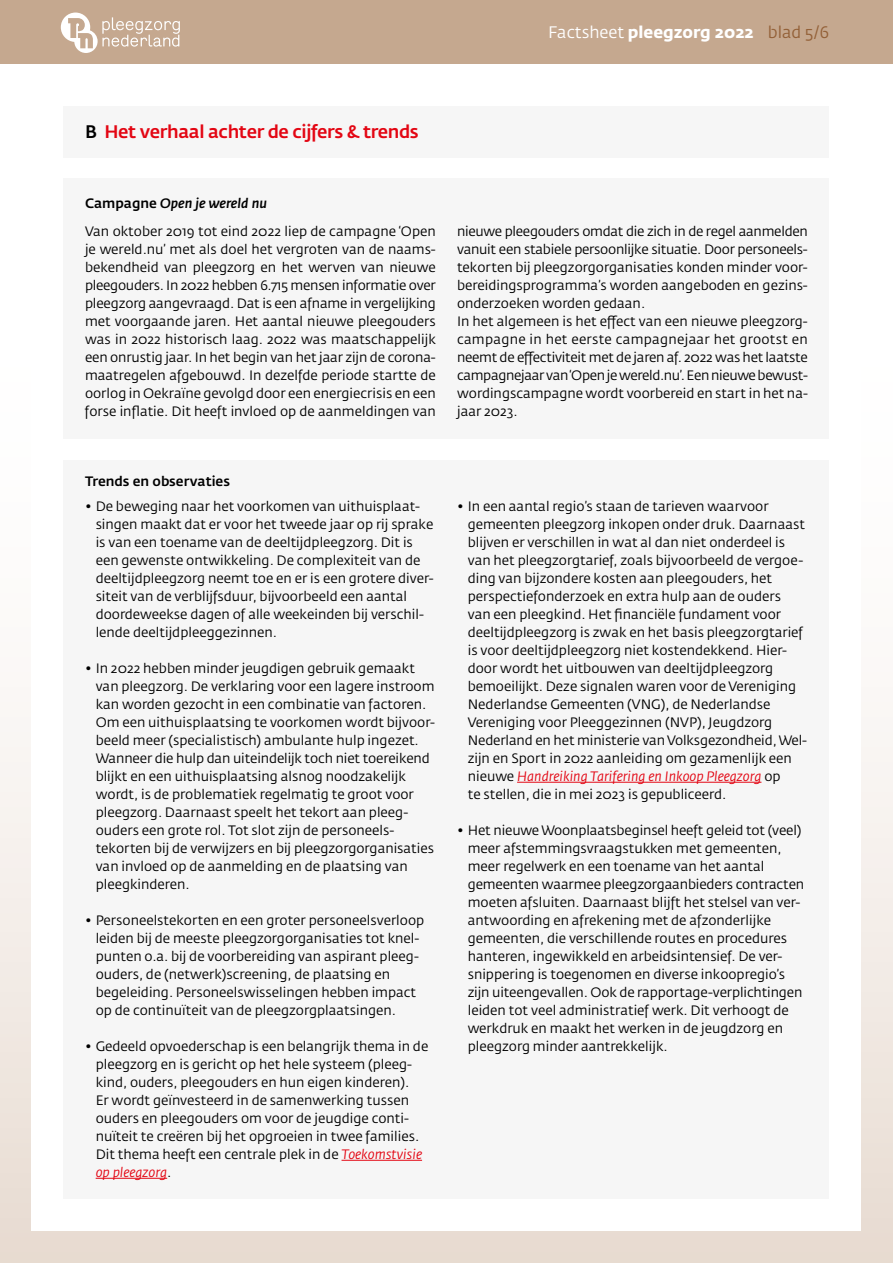
<style>
.page{position:relative;width:893px;height:1263px;background:#fff}
.page>*{position:absolute;margin:0;border:0;box-sizing:border-box;transform-origin:0 0}
.t1{font:500 18px "Fedra Sans Std";letter-spacing:-.02em;color:#e30613}
.t2{font:700 16.5px "Fedra Sans Std";color:#fff}
.t3{font:13.5px/18px "Fedra Sans Std";color:#000}
.t4{font:italic 500 13.5px "Fedra Sans Std";color:#000}
.t5{font:500 13.5px "Fedra Sans Std";color:#000}
.s1{color:#000}
.s2{font-style:normal}
.s3{font-weight:400}
.s4{font-weight:400;color:#936037}
.s5{font-style:italic;color:#e30613}
</style>
<div class="page">
<div style="left:0;top:302px;width:893px;height:961px;background:linear-gradient(to bottom,#fff,#eadfd7)"></div>
<div style="left:31px;top:70px;width:829px;height:1161px;background:#fff"></div>
<div style="left:0;top:0;width:893px;height:64px;background:#c5a88f"></div>
<svg style="left:61px;top:13px;width:119px;height:40px"></svg>
<div style="left:64px;top:460px;width:765px;height:739px;background:#f6f6f6"></div>
<hr style="left:342px;top:1160px;width:80px;height:1px;background:#e30613">
<hr style="left:96px;top:1178px;width:71px;height:1px;background:#e30613">
<hr style="left:517px;top:782px;width:244px;height:1px;background:#e30613">
<div style="left:64px;top:179px;width:765px;height:260px;background:#f6f6f6"></div>
<div style="left:64px;top:106px;width:765px;height:52px;background:#f6f6f6"></div>
<h1 class="t1" style="left:85px;top:120px;width:335px"><span class="s1">B</span> Het verhaal achter de cijfers &amp; trends</h1>
<p class="t4" style="left:85px;top:195px;width:183px"><span class="s2">Campagne</span> Open je wereld nu</p>
<p class="t2" style="left:548px;top:22px;width:283px"><span class="s3">Factsheet</span> pleegzorg 2022 <span class="s4">blad 5/6</span></p>
<p class="t3" style="left:85px;top:222px;width:352px;text-align:justify">Van oktober 2019 tot eind 2022 liep de campagne ‘Open je wereld.nu’ met als doel het vergroten van de naams&shy;bekendheid van pleegzorg en het werven van nieuwe pleegouders. In 2022 hebben 6.715 mensen informatie over pleegzorg aangevraagd. Dat is een afname in vergelijking met voorgaande jaren. Het aantal nieuwe pleegouders was in 2022 historisch laag. 2022 was maatschappelijk een onrustig jaar. In het begin van het jaar zijn de corona&shy;maatregelen afgebouwd. In dezelfde periode startte de oorlog in Oekraïne gevolgd door een energiecrisis en een forse inflatie. Dit heeft invloed op de aanmeldingen van</p>
<p class="t3" style="left:457px;top:222px;width:352px">nieuwe pleegouders omdat die zich in de regel aanmelden vanuit een stabiele persoonlijke situatie. Door personeels&shy;tekorten bij pleegzorgorganisaties konden minder voor&shy;bereidingsprogramma’s worden aangeboden en gezins&shy;onderzoeken worden gedaan.<br>In het algemeen is het effect van een nieuwe pleegzorg&shy;campagne in het eerste campagnejaar het grootst en neemt de effectiviteit met de jaren af. 2022 was het laatste campagnejaarvan‘Openjewereld.nu’.Eennieuwebewust&shy;wordingscampagne wordt voorbereid en start in het na&shy;jaar 2023.</p>
<p class="t5" style="left:85px;top:473px;width:147px">Trends en observaties</p>
<p class="t3" style="left:96px;top:497px;width:340px;text-indent:-11px">• De beweging naar het voorkomen van uithuisplaat&shy;singen maakt dat er voor het tweede jaar op rij sprake is van een toename van de deeltijdpleegzorg. Dit is een gewenste ontwikkeling. De complexiteit van de deeltijdpleegzorg neemt toe en er is een grotere diver&shy;siteit van de verblijfsduur, bijvoorbeeld een aantal doordeweekse dagen of alle weekeinden bij verschil&shy;lende deeltijdpleeggezinnen.</p>
<p class="t3" style="left:96px;top:659px;width:341px;text-indent:-11px">• In 2022 hebben minder jeugdigen gebruik gemaakt van pleegzorg. De verklaring voor een lagere instroom kan worden gezocht in een combinatie van factoren.<br>Om een uithuisplaatsing te voorkomen wordt bijvoor&shy;beeld meer (specialistisch) ambulante hulp ingezet.<br>Wanneer die hulp dan uiteindelijk toch niet toereikend blijkt en een uithuisplaatsing alsnog noodzakelijk wordt, is de problematiek regelmatig te groot voor pleegzorg. Daarnaast speelt het tekort aan pleeg&shy;ouders een grote rol. Tot slot zijn de personeels&shy;tekorten bij de verwijzers en bij pleegzorgorganisaties van invloed op de aanmelding en de plaatsing van pleegkinderen.</p>
<p class="t3" style="left:96px;top:911px;width:330px;text-indent:-11px">• Personeelstekorten en een groter personeelsverloop leiden bij de meeste pleegzorgorganisaties tot knel&shy;punten o.a. bij de voorbereiding van aspirant pleeg&shy;ouders, de (netwerk)screening, de plaatsing en begeleiding. Personeelswisselingen hebben impact op de continuïteit van de pleegzorgplaatsingen.</p>
<p class="t3" style="left:96px;top:1037px;width:334px;text-indent:-11px">• Gedeeld opvoederschap is een belangrijk thema in de pleegzorg en is gericht op het hele systeem (pleeg&shy;kind, ouders, pleegouders en hun eigen kinderen).<br>Er wordt geïnvesteerd in de samenwerking tussen ouders en pleegouders om voor de jeugdige conti&shy;nuïteit te creëren bij het opgroeien in twee families.<br>Dit thema heeft een centrale plek in de <span class="s5">Toekomstvisie op pleegzorg</span>.</p>
<p class="t3" style="left:468px;top:497px;width:341px;text-indent:-11px">• In een aantal regio’s staan de tarieven waarvoor gemeenten pleegzorg inkopen onder druk. Daarnaast blijven er verschillen in wat al dan niet onderdeel is van het pleegzorgtarief, zoals bijvoorbeeld de vergoe&shy;ding van bijzondere kosten aan pleegouders, het perspectiefonderzoek en extra hulp aan de ouders van een pleegkind. Het financiële fundament voor deeltijdpleegzorg is zwak en het basis pleegzorgtarief is voor deeltijdpleegzorg niet kostendekkend. Hier&shy;door wordt het uitbouwen van deeltijdpleegzorg bemoeilijkt. Deze signalen waren voor de Vereniging Nederlandse Gemeenten (VNG), de Nederlandse Vereniging voor Pleeggezinnen (NVP), Jeugdzorg Nederland en het ministerie van Volksgezondheid, Wel&shy;zijn en Sport in 2022 aanleiding om gezamenlijk een nieuwe <span class="s5">Handreiking Tarifering en Inkoop Pleegzorg</span> op<br>te stellen, die in mei 2023 is gepubliceerd.</p>
<p class="t3" style="left:468px;top:821px;width:338px;text-indent:-11px">• Het nieuwe Woonplaatsbeginsel heeft geleid tot (veel) meer afstemmingsvraagstukken met gemeenten, meer regelwerk en een toename van het aantal gemeenten waarmee pleegzorgaanbieders contracten moeten afsluiten. Daarnaast blijft het stelsel van ver&shy;antwoording en afrekening met de afzonderlijke gemeenten, die verschillende routes en procedures hanteren, ingewikkeld en arbeidsintensief. De ver&shy;snippering is toegenomen en diverse inkoopregio’s zijn uiteengevallen. Ook de rapportage-verplichtingen leiden tot veel administratief werk. Dit verhoogt de werkdruk en maakt het werken in de jeugdzorg en pleegzorg minder aantrekkelijk.</p>
</div>
